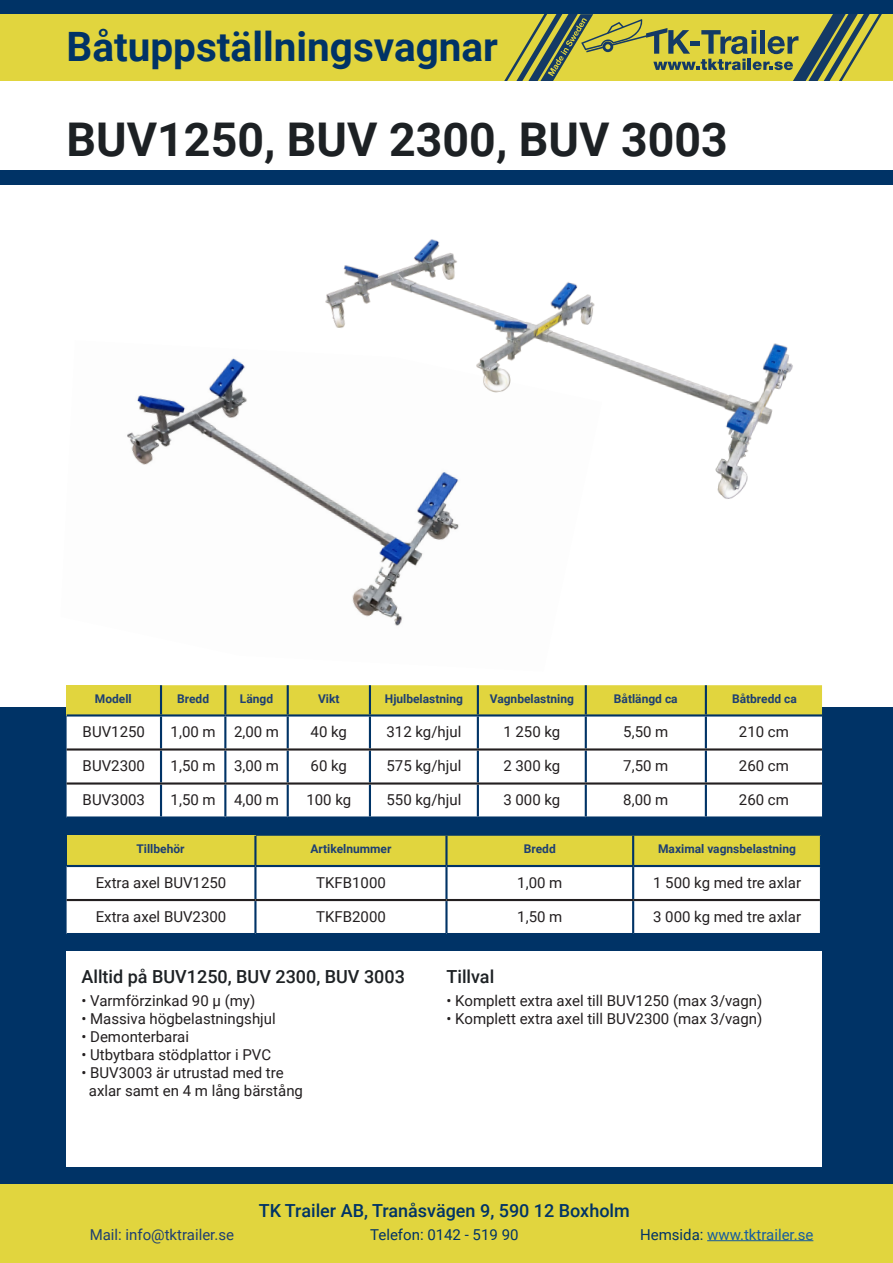
<style>
.page{position:relative;width:893px;height:1263px;background:#fff}
.page>*{position:absolute;margin:0;border:0;box-sizing:border-box;transform-origin:0 0}
.t1{font:700 46.5px "Roboto";color:#1d2124}
.t2{font:700 40.5px "Roboto";color:#036}
.t3{font:500 18px "Roboto";color:#1d2124}
.t4{font:500 18px "Roboto";color:#036}
.t5{font:15px "Roboto";color:#231f20}
.t6{font:15px "Roboto";color:#175d9e}
.t7{font:15px "Roboto";color:#1e3f72}
.t8{font:15px "Roboto";color:#036}
.t9{font:700 12px "Roboto";color:#1e3f72}
.s1{color:#036}
</style>
<div class="page">
<div style="left:0;top:707px;width:893px;height:556px;background:#036"></div>
<div style="left:0;top:1184px;width:893px;height:79px;background:#e1d53e"></div>
<hr style="left:707px;top:1240px;width:106px;height:1px;background:#175d9e">
<div style="left:67px;top:951px;width:755px;height:216px;background:#fff"></div>
<div style="left:67px;top:685px;width:94px;height:30px;background:#e1d53e"></div>
<div style="left:162px;top:685px;width:660px;height:29px;background:#e1d53e"></div>
<div style="left:67px;top:716px;width:755px;height:100px;background:#fff"></div>
<div style="left:67px;top:750px;width:755px;height:32px;background:#fff"></div>
<hr style="left:287px;top:685px;width:2px;height:29px;background:#036">
<hr style="left:369px;top:685px;width:2px;height:29px;background:#036">
<hr style="left:477px;top:685px;width:2px;height:29px;background:#036">
<hr style="left:585px;top:685px;width:2px;height:29px;background:#036">
<hr style="left:705px;top:685px;width:2px;height:29px;background:#036">
<hr style="left:160px;top:716px;width:2px;height:32px;background:#036">
<hr style="left:224px;top:716px;width:2px;height:32px;background:#036">
<hr style="left:287px;top:716px;width:2px;height:32px;background:#036">
<hr style="left:369px;top:716px;width:2px;height:32px;background:#036">
<hr style="left:477px;top:716px;width:2px;height:32px;background:#036">
<hr style="left:585px;top:716px;width:2px;height:32px;background:#036">
<hr style="left:705px;top:716px;width:2px;height:32px;background:#036">
<hr style="left:160px;top:750px;width:2px;height:32px;background:#036">
<hr style="left:224px;top:750px;width:2px;height:32px;background:#036">
<hr style="left:287px;top:750px;width:2px;height:32px;background:#036">
<hr style="left:369px;top:750px;width:2px;height:32px;background:#036">
<hr style="left:477px;top:750px;width:2px;height:32px;background:#036">
<hr style="left:585px;top:750px;width:2px;height:32px;background:#036">
<hr style="left:705px;top:750px;width:2px;height:32px;background:#036">
<hr style="left:160px;top:784px;width:2px;height:32px;background:#036">
<hr style="left:224px;top:784px;width:2px;height:32px;background:#036">
<hr style="left:287px;top:784px;width:2px;height:32px;background:#036">
<hr style="left:369px;top:784px;width:2px;height:32px;background:#036">
<hr style="left:477px;top:784px;width:2px;height:32px;background:#036">
<hr style="left:585px;top:784px;width:2px;height:32px;background:#036">
<hr style="left:705px;top:784px;width:2px;height:32px;background:#036">
<hr style="left:67px;top:748px;width:94px;height:2px;background:#231f20">
<hr style="left:161px;top:748px;width:64px;height:2px;background:#231f20">
<hr style="left:225px;top:748px;width:63px;height:2px;background:#231f20">
<hr style="left:288px;top:748px;width:82px;height:2px;background:#231f20">
<hr style="left:370px;top:748px;width:108px;height:2px;background:#231f20">
<hr style="left:478px;top:748px;width:108px;height:2px;background:#231f20">
<hr style="left:586px;top:748px;width:120px;height:2px;background:#231f20">
<hr style="left:706px;top:748px;width:116px;height:2px;background:#231f20">
<hr style="left:67px;top:782px;width:94px;height:2px;background:#231f20">
<hr style="left:161px;top:782px;width:64px;height:2px;background:#231f20">
<hr style="left:225px;top:782px;width:63px;height:2px;background:#231f20">
<hr style="left:288px;top:782px;width:82px;height:2px;background:#231f20">
<hr style="left:370px;top:782px;width:108px;height:2px;background:#231f20">
<hr style="left:478px;top:782px;width:108px;height:2px;background:#231f20">
<hr style="left:586px;top:782px;width:120px;height:2px;background:#231f20">
<hr style="left:706px;top:782px;width:116px;height:2px;background:#231f20">
<hr style="left:160px;top:685px;width:2px;height:29px;background:#036">
<hr style="left:224px;top:685px;width:2px;height:29px;background:#036">
<hr style="left:67px;top:714px;width:94px;height:2px;background:#036">
<svg style="left:67px;top:836px;width:753px;height:97px;background:#f4f1c2"></svg>
<hr style="left:445px;top:836px;width:3px;height:29px;background:#036">
<hr style="left:632px;top:836px;width:2px;height:29px;background:#036">
<hr style="left:255px;top:865px;width:191px;height:2px;background:#036">
<hr style="left:254px;top:867px;width:2px;height:32px;background:#036">
<hr style="left:446px;top:865px;width:187px;height:2px;background:#036">
<hr style="left:445px;top:867px;width:3px;height:32px;background:#036">
<hr style="left:633px;top:865px;width:189px;height:2px;background:#036">
<hr style="left:632px;top:867px;width:2px;height:32px;background:#036">
<hr style="left:254px;top:901px;width:2px;height:32px;background:#036">
<hr style="left:445px;top:901px;width:3px;height:32px;background:#036">
<hr style="left:632px;top:901px;width:2px;height:32px;background:#036">
<hr style="left:67px;top:899px;width:188px;height:2px;background:#231f20">
<hr style="left:255px;top:899px;width:191px;height:2px;background:#231f20">
<hr style="left:446px;top:899px;width:187px;height:2px;background:#231f20">
<hr style="left:633px;top:899px;width:187px;height:2px;background:#231f20">
<hr style="left:254px;top:836px;width:2px;height:29px;background:#036">
<hr style="left:67px;top:865px;width:188px;height:2px;background:#036">
<img style="left:127px;top:358px;width:332px;height:268px">
<img style="left:300px;top:239px;width:493px;height:270px">
<div style="left:0;top:171px;width:893px;height:14px;background:#036"></div>
<div style="left:0;top:0;width:893px;height:15px;background:#036"></div>
<div style="left:0;top:15px;width:893px;height:66px;background:#e1d53e"></div>
<svg style="left:504px;top:15px;width:378px;height:66px"></svg>
<p class="t2" style="left:67px;top:19px;width:433px">Båtuppställningsvagnar</p>
<p class="t1" style="left:67px;top:107px;width:663px">BUV1250, BUV 2300, BUV 3003</p>
<p class="t9" style="left:95px;top:690px;width:38px">Modell</p>
<p class="t9" style="left:177px;top:690px;width:33px">Bredd</p>
<p class="t9" style="left:240px;top:690px;width:35px">Längd</p>
<p class="t9" style="left:318px;top:690px;width:23px">Vikt</p>
<p class="t9" style="left:385px;top:690px;width:80px">Hjulbelastning</p>
<p class="t9" style="left:490px;top:690px;width:86px">Vagnbelastning</p>
<p class="t9" style="left:614px;top:690px;width:65px">Båtlängd ca</p>
<p class="t9" style="left:732px;top:690px;width:66px">Båtbredd ca</p>
<p class="t5" style="left:83px;top:721px;width:64px">BUV1250</p>
<p class="t5" style="left:171px;top:721px;width:47px">1,00 m</p>
<p class="t5" style="left:234px;top:721px;width:47px">2,00 m</p>
<p class="t5" style="left:311px;top:721px;width:38px">40 kg</p>
<p class="t5" style="left:386px;top:721px;width:76px">312 kg/hjul</p>
<p class="t5" style="left:503px;top:721px;width:58px">1 250 kg</p>
<p class="t5" style="left:623px;top:721px;width:47px">5,50 m</p>
<p class="t5" style="left:739px;top:721px;width:51px">210 cm</p>
<p class="t5" style="left:83px;top:755px;width:64px">BUV2300</p>
<p class="t5" style="left:171px;top:755px;width:47px">1,50 m</p>
<p class="t5" style="left:234px;top:755px;width:47px">3,00 m</p>
<p class="t5" style="left:311px;top:755px;width:38px">60 kg</p>
<p class="t5" style="left:386px;top:755px;width:76px">575 kg/hjul</p>
<p class="t5" style="left:503px;top:755px;width:58px">2 300 kg</p>
<p class="t5" style="left:623px;top:755px;width:47px">7,50 m</p>
<p class="t5" style="left:739px;top:755px;width:51px">260 cm</p>
<p class="t5" style="left:83px;top:789px;width:64px">BUV3003</p>
<p class="t5" style="left:171px;top:789px;width:47px">1,50 m</p>
<p class="t5" style="left:234px;top:789px;width:47px">4,00 m</p>
<p class="t5" style="left:306px;top:789px;width:46px">100 kg</p>
<p class="t5" style="left:386px;top:789px;width:76px">550 kg/hjul</p>
<p class="t5" style="left:503px;top:789px;width:58px">3 000 kg</p>
<p class="t5" style="left:623px;top:789px;width:47px">8,00 m</p>
<p class="t5" style="left:739px;top:789px;width:51px">260 cm</p>
<p class="t9" style="left:136px;top:840px;width:50px">Tillbehör</p>
<p class="t9" style="left:310px;top:840px;width:83px">Artikelnummer</p>
<p class="t9" style="left:524px;top:840px;width:33px">Bredd</p>
<p class="t9" style="left:658px;top:840px;width:139px">Maximal vagnsbelastning</p>
<p class="t5" style="left:96px;top:872px;width:132px">Extra axel BUV1250</p>
<p class="t5" style="left:316px;top:872px;width:71px">TKFB1000</p>
<p class="t5" style="left:517px;top:872px;width:47px">1,00 m</p>
<p class="t5" style="left:653px;top:872px;width:149px">1 500 kg med tre axlar</p>
<p class="t5" style="left:96px;top:906px;width:132px">Extra axel BUV2300</p>
<p class="t5" style="left:316px;top:906px;width:71px">TKFB2000</p>
<p class="t5" style="left:517px;top:906px;width:47px">1,50 m</p>
<p class="t5" style="left:653px;top:906px;width:149px">3 000 kg med tre axlar</p>
<p class="t3" style="left:81px;top:964px;width:325px">Alltid på BUV1250, BUV 2300, BUV 3003</p>
<p class="t3" style="left:446px;top:964px;width:49px">Tillval</p>
<p class="t5" style="left:81px;top:990px;width:175px">• Varmförzinkad 90 µ (my)</p>
<p class="t5" style="left:81px;top:1008px;width:196px">• Massiva högbelastningshjul</p>
<p class="t5" style="left:81px;top:1026px;width:109px">• Demonterbarai</p>
<p class="t5" style="left:81px;top:1044px;width:191px">• Utbytbara stödplattor i PVC</p>
<p class="t5" style="left:81px;top:1062px;width:204px">• BUV3003 är utrustad med tre</p>
<p class="t5" style="left:89px;top:1080px;width:216px">axlar samt en 4 m lång bärstång</p>
<p class="t5" style="left:446px;top:990px;width:317px">• Komplett extra axel till BUV1250 (max 3/vagn)</p>
<p class="t5" style="left:446px;top:1008px;width:317px">• Komplett extra axel till BUV2300 (max 3/vagn)</p>
<p class="t4" style="left:259px;top:1198px;width:373px">TK Trailer AB, Tranåsvägen 9, 590 12 Boxholm</p>
<p class="t7" style="left:90px;top:1224px;width:146px">Mail: info@tktrailer.se</p>
<p class="t8" style="left:370px;top:1224px;width:150px">Telefon: 0142 - 519 90</p>
<p class="t6" style="left:640px;top:1224px;width:175px"><span class="s1">Hemsida:</span> www.tktrailer.se</p>
</div>
